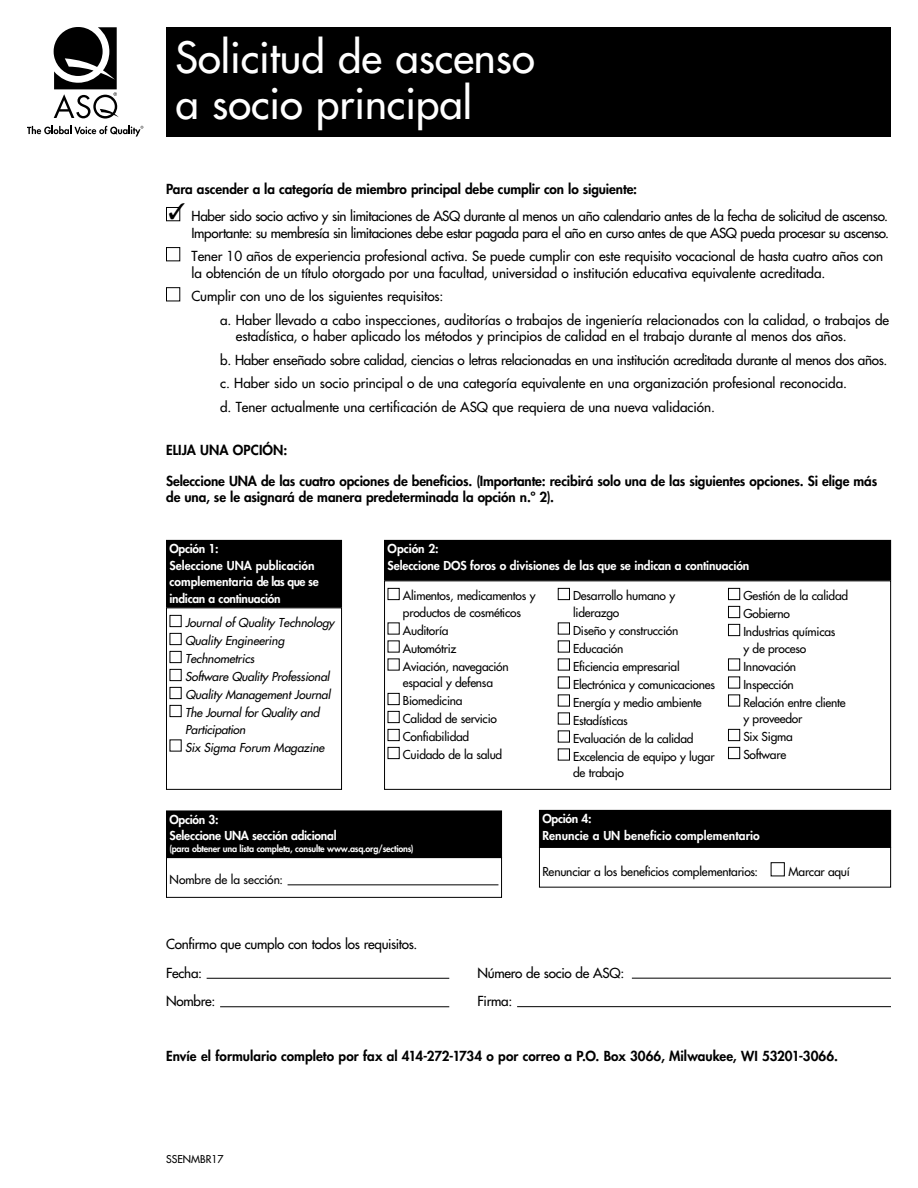
<style>
.page{position:relative;width:918px;height:1188px;background:#fff}
.page>*{position:absolute;margin:0;border:0;box-sizing:border-box;transform-origin:0 0}
.t1{font:500 42px/46.5px "Futura Std";color:#fff}
.t2{font:500 13.5px/23.4px "Futura Std";letter-spacing:-.01em;color:#000}
.t3{font:800 13.5px/16.8px "Futura Std";letter-spacing:-.005em;color:#000}
.t4{font:500 12px/18px "Futura Std";letter-spacing:-.02em;color:#000}
.t5{font:800 12px/16.5px "Futura Std";letter-spacing:-.01em;color:#fff}
.t6{font:italic 500 12px/18px "Futura Std";letter-spacing:-.01em;color:#000}
.t7{font:500 10.5px "Futura Std";color:#000}
.t8{font:800 9px "Futura Std";letter-spacing:-.025em;color:#fff}
</style>
<div class="page">
<div style="left:166px;top:27px;width:725px;height:110px;background:#000"></div>
<div style="left:166px;top:207px;width:14px;height:14px;border:1px solid #000"></div>
<div style="left:166px;top:247px;width:14px;height:14px;border:1px solid #000"></div>
<div style="left:166px;top:287px;width:14px;height:14px;border:1px solid #000"></div>
<div style="left:170px;top:615px;width:12px;height:12px;border:1px solid #000"></div>
<div style="left:170px;top:633px;width:12px;height:12px;border:1px solid #000"></div>
<div style="left:170px;top:651px;width:12px;height:12px;border:1px solid #000"></div>
<div style="left:170px;top:669px;width:12px;height:12px;border:1px solid #000"></div>
<div style="left:170px;top:687px;width:12px;height:12px;border:1px solid #000"></div>
<div style="left:170px;top:705px;width:12px;height:12px;border:1px solid #000"></div>
<div style="left:166px;top:608px;width:176px;height:182px;border:1px solid #000"></div>
<hr style="left:632px;top:978px;width:259px;height:1px;background:#000">
<hr style="left:207px;top:978px;width:242px;height:1px;background:#000">
<hr style="left:517px;top:1006px;width:374px;height:1px;background:#000">
<hr style="left:220px;top:1006px;width:229px;height:1px;background:#000">
<div style="left:166px;top:540px;width:176px;height:67px;background:#000"></div>
<div style="left:166px;top:540px;width:176px;height:68px;border:1px solid #000"></div>
<div style="left:388px;top:588px;width:12px;height:12px;border:1px solid #000"></div>
<div style="left:388px;top:693px;width:12px;height:12px;border:1px solid #000"></div>
<div style="left:388px;top:711px;width:12px;height:12px;border:1px solid #000"></div>
<div style="left:388px;top:729px;width:12px;height:12px;border:1px solid #000"></div>
<div style="left:388px;top:747px;width:12px;height:12px;border:1px solid #000"></div>
<div style="left:558px;top:588px;width:12px;height:12px;border:1px solid #000"></div>
<div style="left:558px;top:622px;width:12px;height:12px;border:1px solid #000"></div>
<div style="left:558px;top:640px;width:12px;height:12px;border:1px solid #000"></div>
<div style="left:558px;top:658px;width:12px;height:12px;border:1px solid #000"></div>
<div style="left:558px;top:676px;width:12px;height:12px;border:1px solid #000"></div>
<div style="left:558px;top:694px;width:12px;height:12px;border:1px solid #000"></div>
<div style="left:558px;top:712px;width:12px;height:12px;border:1px solid #000"></div>
<div style="left:558px;top:730px;width:12px;height:12px;border:1px solid #000"></div>
<div style="left:558px;top:748px;width:12px;height:12px;border:1px solid #000"></div>
<div style="left:728px;top:588px;width:12px;height:12px;border:1px solid #000"></div>
<div style="left:728px;top:606px;width:12px;height:12px;border:1px solid #000"></div>
<div style="left:728px;top:624px;width:12px;height:12px;border:1px solid #000"></div>
<div style="left:728px;top:658px;width:12px;height:12px;border:1px solid #000"></div>
<div style="left:728px;top:676px;width:12px;height:12px;border:1px solid #000"></div>
<div style="left:728px;top:694px;width:12px;height:12px;border:1px solid #000"></div>
<div style="left:728px;top:729px;width:12px;height:12px;border:1px solid #000"></div>
<div style="left:728px;top:747px;width:12px;height:12px;border:1px solid #000"></div>
<div style="left:384px;top:580px;width:507px;height:210px;border:1px solid #000"></div>
<div style="left:385px;top:540px;width:506px;height:40px;background:#000"></div>
<hr style="left:288px;top:884px;width:210px;height:1px;background:#000">
<div style="left:166px;top:857px;width:336px;height:41px;border:1px solid #000"></div>
<div style="left:166px;top:811px;width:336px;height:46px;background:#000"></div>
<div style="left:166px;top:811px;width:336px;height:47px;border:1px solid #000"></div>
<div style="left:771px;top:862px;width:14px;height:14px;border:1px solid #000"></div>
<div style="left:539px;top:847px;width:352px;height:41px;border:1px solid #000"></div>
<div style="left:539px;top:810px;width:352px;height:37px;background:#000"></div>
<svg style="left:54px;top:27px;width:65px;height:92px"></svg>
<svg style="left:27px;top:126px;width:116px;height:11px"></svg>
<svg style="left:169px;top:207px;width:12px;height:12px"></svg>
<h1 class="t1" style="left:176px;top:34px;width:361px">Solicitud de ascenso a socio principal</h1>
<p class="t3" style="left:166px;top:181px;width:473px">Para ascender a la categoría de miembro principal debe cumplir con lo siguiente:</p>
<p class="t2" style="left:192px;top:208px;width:699px;line-height:16.6px">Haber sido socio activo y sin limitaciones de ASQ durante al menos un año calendario antes de la fecha de solicitud de ascenso.<br>Importante: su membresía sin limitaciones debe estar pagada para el año en curso antes de que ASQ pueda procesar su ascenso.</p>
<p class="t2" style="left:192px;top:248px;width:693px;line-height:16.6px">Tener 10 años de experiencia profesional activa. Se puede cumplir con este requisito vocacional de hasta cuatro años con la obtención de un título otorgado por una facultad, universidad o institución educativa equivalente acreditada.</p>
<p class="t2" style="left:220px;top:285px;width:671px;text-indent:-28px">Cumplir con uno de los siguientes requisitos:<br>a. Haber llevado a cabo inspecciones, auditorías o trabajos de ingeniería relacionados con la calidad, o trabajos de</p>
<p class="t2" style="left:220px;top:325px;width:669px;text-indent:16px">estadística, o haber aplicado los métodos y principios de calidad en el trabajo durante al menos dos años.<br>b. Haber enseñado sobre calidad, ciencias o letras relacionadas en una institución acreditada durante al menos dos años. c. Haber sido un socio principal o de una categoría equivalente en una organización profesional reconocida.<br>d. Tener actualmente una certificación de ASQ que requiera de una nueva validación.</p>
<p class="t3" style="left:166px;top:442px;width:123px">ELIJA UNA OPCIÓN:</p>
<p class="t3" style="left:166px;top:472px;width:713px">Seleccione UNA de las cuatro opciones de beneficios. (Importante: recibirá solo una de las siguientes opciones. Si elige más de una, se le asignará de manera predeterminada la opción n.º 2).</p>
<p class="t5" style="left:170px;top:541px;width:151px">Opción 1:<br>Seleccione UNA publicación complementaria de las que se indican a continuación</p>
<p class="t6" style="left:185px;top:614px;width:151px">Journal of Quality Technology<br>Quality Engineering<br>Technometrics<br>Software Quality Professional<br>Quality Management Journal<br>The Journal for Quality and</p>
<p class="t6" style="left:185px;top:720px;width:141px">Participation<br>Six Sigma Forum Magazine</p>
<p class="t5" style="left:388px;top:541px;width:363px">Opción 2:<br>Seleccione DOS foros o divisiones de las que se indican a continuación</p>
<p class="t4" style="left:403px;top:587px;width:134px;line-height:16.5px">Alimentos, medicamentos y productos de cosméticos</p>
<p class="t4" style="left:403px;top:621px;width:107px">Auditoría<br>Automótriz<br>Aviación, navegación</p>
<p class="t4" style="left:403px;top:674px;width:101px">espacial y defensa<br>Biomedicina<br>Calidad de servicio<br>Confiabilidad<br>Cuidado de la salud</p>
<p class="t4" style="left:573px;top:587px;width:104px;line-height:16.5px">Desarrollo humano y liderazgo</p>
<p class="t4" style="left:573px;top:621px;width:143px">Diseño y construcción<br>Educación<br>Eficiencia empresarial<br>Electrónica y comunicaciones<br>Energía y medio ambiente<br>Estadísticas<br>Evaluación de la calidad<br>Excelencia de equipo y lugar</p>
<p class="t4" style="left:573px;top:764px;width:52px">de trabajo</p>
<p class="t4" style="left:743px;top:587px;width:106px">Gestión de la calidad<br>Gobierno<br>Industrias químicas</p>
<p class="t4" style="left:743px;top:639px;width:104px">y de proceso<br>Innovación<br>Inspección<br>Relación entre cliente</p>
<p class="t4" style="left:743px;top:710px;width:61px">y proveedor<br>Six Sigma<br>Software</p>
<p class="t5" style="left:170px;top:811px;width:169px">Opción 3:<br>Seleccione UNA sección adicional</p>
<p class="t8" style="left:170px;top:843px;width:246px">(para obtener una lista completa, consulte www.asq.org/sections)</p>
<p class="t4" style="left:170px;top:871px;width:115px">Nombre de la sección:</p>
<p class="t2" style="left:166px;top:930px;width:253px;line-height:28.5px">Confirmo que cumplo con todos los requisitos.<br>Fecha:</p>
<p class="t5" style="left:543px;top:811px;width:219px">Opción 4:<br>Renuncie a UN beneficio complementario</p>
<p class="t4" style="left:543px;top:863px;width:217px">Renunciar a los beneficios complementarios:</p>
<p class="t4" style="left:789px;top:863px;width:63px">Marcar aquí</p>
<p class="t2" style="left:477px;top:961px;width:148px">Número de socio de ASQ:</p>
<p class="t2" style="left:166px;top:990px;width:51px">Nombre:</p>
<p class="t2" style="left:477px;top:990px;width:36px">Firma:</p>
<p class="t3" style="left:166px;top:1047px;width:673px">Envíe el formulario completo por fax al 414-272-1734 o por correo a P.O. Box 3066, Milwaukee, WI 53201-3066.</p>
<p class="t7" style="left:166px;top:1152px;width:59px">SSENMBR17</p>
</div>
